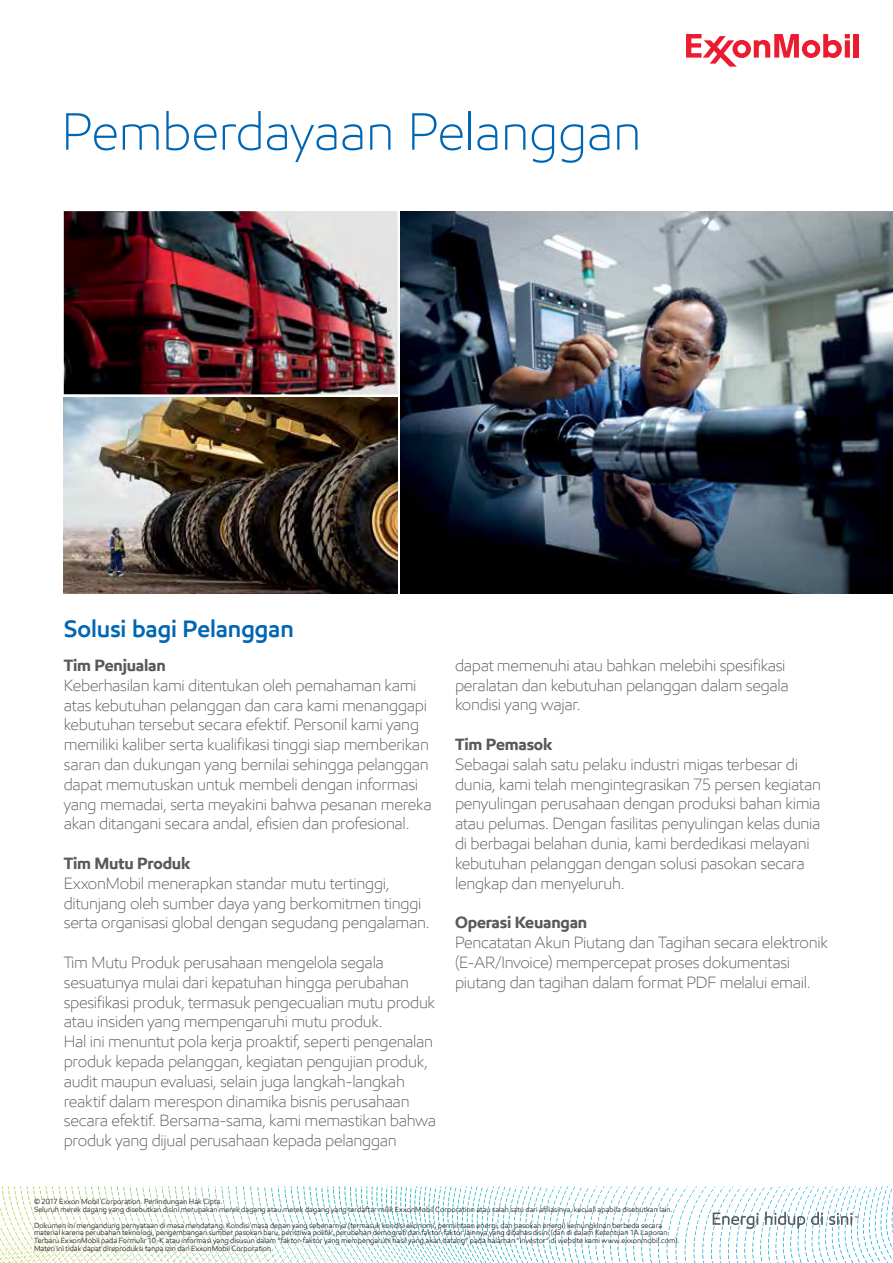
<style>
.page{position:relative;width:893px;height:1263px;background:#fff}
.page>*{position:absolute;margin:0;border:0;box-sizing:border-box;transform-origin:0 0}
.t1{font:300 52.5px "E Mprint";letter-spacing:-.005em;color:#0066b3}
.t2{font:600 24px "E Mprint";letter-spacing:-.005em;color:#0066b3}
.t3{font:300 16.5px/19.8px "E Mprint";letter-spacing:-.015em;color:#58595b}
.t4{font:700 16.5px "E Mprint";letter-spacing:-.015em;color:#58595b}
.t5{font:7.5px/7.8px "E Mprint";letter-spacing:.005em;color:#231f20}
</style>
<div class="page">
<img style="left:401px;top:211px;width:492px;height:383px">
<img style="left:64px;top:211px;width:334px;height:183px">
<img style="left:64px;top:397px;width:334px;height:197px">
<svg style="left:704px;top:1186px;width:189px;height:3px"></svg>
<div style="left:30px;top:1194px;width:653px;height:62px;background:#fff;opacity:.75"></div>
<svg style="left:713px;top:1212px;width:45px;height:17px"></svg>
<svg style="left:765px;top:1212px;width:40px;height:17px"></svg>
<svg style="left:811px;top:1212px;width:12px;height:13px"></svg>
<svg style="left:829px;top:1213px;width:29px;height:12px"></svg>
<div style="left:854px;top:34px;width:5px;height:24px;background:#ed1b2f"></div>
<svg style="left:686px;top:34px;width:164px;height:33px"></svg>
<h1 class="t1" style="left:62px;top:99px;width:581px">Pemberdayaan Pelanggan</h1>
<h2 class="t2" style="left:64px;top:614px;width:232px">Solusi bagi Pelanggan</h2>
<h3 class="t4" style="left:64px;top:655px;width:104px">Tim Penjualan</h3>
<p class="t3" style="left:64px;top:675px;width:369px">Keberhasilan kami ditentukan oleh pemahaman kami atas kebutuhan pelanggan dan cara kami menanggapi kebutuhan tersebut secara efektif. Personil kami yang memiliki kaliber serta kualifikasi tinggi siap memberikan saran dan dukungan yang bernilai sehingga pelanggan dapat memutuskan untuk membeli dengan informasi yang memadai, serta meyakini bahwa pesanan mereka akan ditangani secara andal, efisien dan profesional.</p>
<h3 class="t4" style="left:64px;top:853px;width:128px">Tim Mutu Produk</h3>
<p class="t3" style="left:64px;top:873px;width:367px">ExxonMobil menerapkan standar mutu tertinggi, ditunjang oleh sumber daya yang berkomitmen tinggi serta organisasi global dengan segudang pengalaman.</p>
<p class="t3" style="left:64px;top:952px;width:374px">Tim Mutu Produk perusahaan mengelola segala sesuatunya mulai dari kepatuhan hingga perubahan spesifikasi produk, termasuk pengecualian mutu produk atau insiden yang mempengaruhi mutu produk.<br>Hal ini menuntut pola kerja proaktif, seperti pengenalan produk kepada pelanggan, kegiatan pengujian produk, audit maupun evaluasi, selain juga langkah-langkah reaktif dalam merespon dinamika bisnis perusahaan secara efektif. Bersama-sama, kami memastikan bahwa produk yang dijual perusahaan kepada pelanggan</p>
<p class="t3" style="left:455px;top:655px;width:335px">dapat memenuhi atau bahkan melebihi spesifikasi peralatan dan kebutuhan pelanggan dalam segala kondisi yang wajar.</p>
<h3 class="t4" style="left:455px;top:734px;width:99px">Tim Pemasok</h3>
<p class="t3" style="left:455px;top:754px;width:368px">Sebagai salah satu pelaku industri migas terbesar di dunia, kami telah mengintegrasikan 75 persen kegiatan penyulingan perusahaan dengan produksi bahan kimia atau pelumas. Dengan fasilitas penyulingan kelas dunia di berbagai belahan dunia, kami berdedikasi melayani kebutuhan pelanggan dengan solusi pasokan secara lengkap dan menyeluruh.</p>
<h3 class="t4" style="left:455px;top:912px;width:134px">Operasi Keuangan</h3>
<p class="t3" style="left:455px;top:932px;width:374px">Pencatatan Akun Piutang dan Tagihan secara elektronik (E-AR/Invoice) mempercepat proses dokumentasi piutang dan tagihan dalam format PDF melalui email.</p>
<p class="t5" style="left:34px;top:1197px;width:640px">© 2017 Exxon Mobil Corporation. Perlindungan Hak Cipta.<br>Seluruh merek dagang yang disebutkan disini merupakan merek dagang atau merek dagang yang terdaftar milik ExxonMobil Corporation atau salah satu dari afiliasinya, kecuali apabila disebutkan lain.</p>
<p class="t5" style="left:34px;top:1221px;width:647px">Dokumen ini mengandung pernyataan di masa mendatang. Kondisi masa depan yang sebenarnya (termasuk kondisi ekonomi, permintaan energi, dan pasokan energi) kemungkinan berbeda secara material karena perubahan teknologi, pengembangan sumber pasokan baru, peristiwa politik, perubahan demografi dan faktor-faktor lainnya yang dibahas disini (dan di dalam Ketentuan 1A Laporan Terbaru ExxonMobil pada Formulir 10-K atau informasi yang disusun dalam “faktor-faktor yang mempengaruhi hasil yang akan datang” pada halaman “Investor” di website kami www.exxonmobil.com).<br>Materi ini tidak dapat direproduksi tanpa izin dari ExxonMobil Corporation.</p>
</div>
